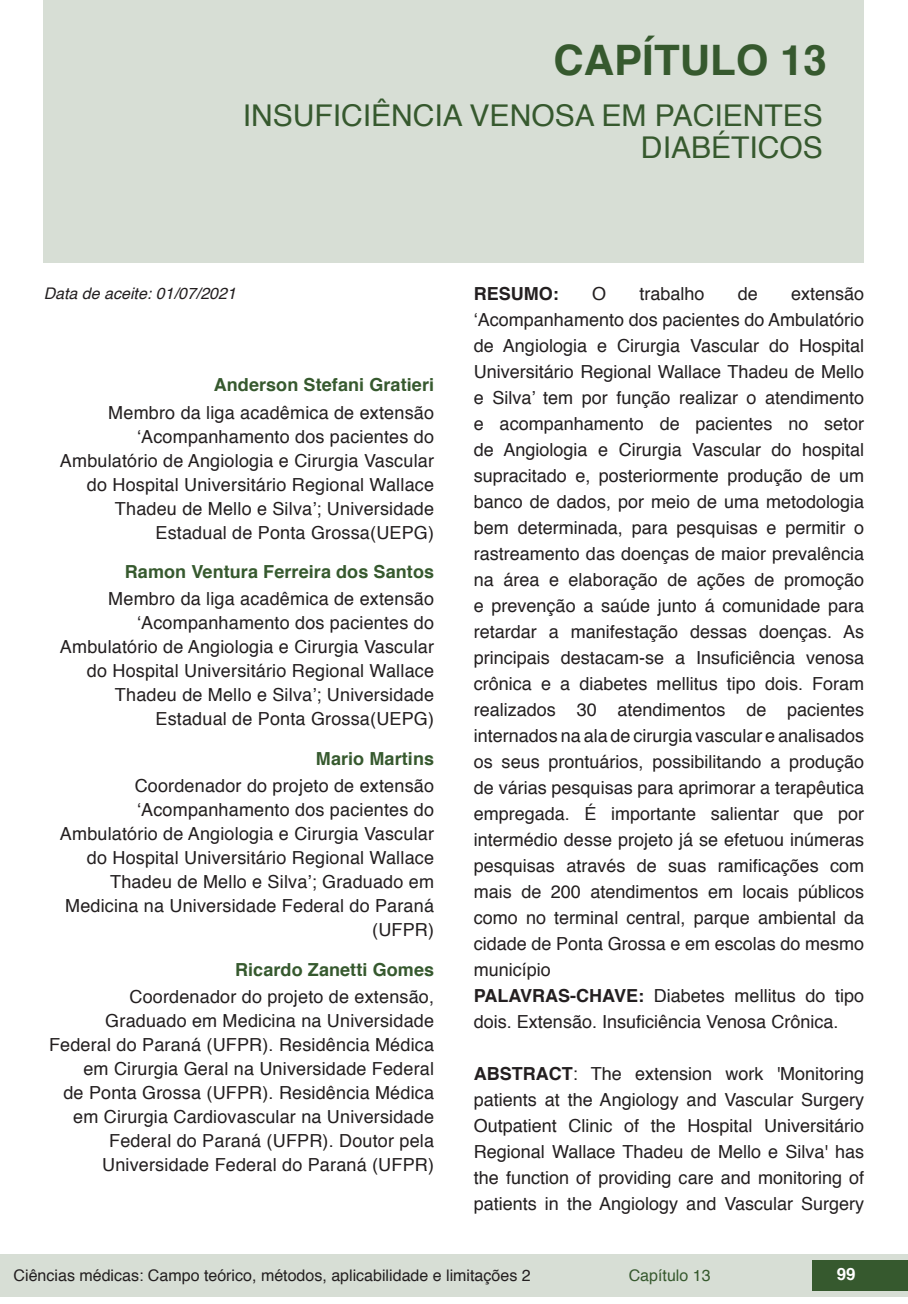
<style>
.page{position:relative;width:908px;height:1304px;background:#fff}
.page>*{position:absolute;margin:0;border:0;box-sizing:border-box;transform-origin:0 0}
.capítulos{font:700 42px "Helvetica";color:#36592e}
.nome_artigos{font:30px/32px "Helvetica";color:#36592e;text-align:right}
.Resumos_e_PC_TXT{font:18px/26px "Helvetica";color:#231f20;text-align:justify}
.info_autores{font:18px/24px "Helvetica";letter-spacing:.01em;color:#231f20;text-align:right}
.nome_autores{font:700 18px "Helvetica";letter-spacing:.005em;color:#36592e}
.Resumos_e_PC_TXT-2{font:700 18px "Helvetica";color:#231f20}
.t1{font:700 16.8px "Helvetica";color:#fff}
.t2{font:16px "Helvetica";color:#231f20}
.t3{font:italic 16px "Helvetica";color:#231f20}
.t4{font:16px "Helvetica";color:#36592e}
.s1{font-weight:700}
</style>
<div class="page">
<div style="left:0;top:1254px;width:906px;height:43px;background:#d7ded5"></div>
<div style="left:812px;top:1261px;width:95px;height:30px;background:#36592e"></div>
<div style="left:44px;top:0;width:819px;height:263px;background:#d7ded5"></div>
<p class="capítulos" style="left:553px;top:26px;width:275px">CAPÍTULO 13</p>
<p class="nome_artigos" style="left:242px;top:101px;width:581px">INSUFICIÊNCIA VENOSA EM PACIENTES<br>DIABÉTICOS</p>
<p class="t3" style="left:44px;top:280px;width:194px">Data de aceite: 01/07/2021</p>
<p class="nome_autores" style="left:213px;top:371px;width:222px">Anderson Stefani Gratieri</p>
<p class="info_autores" style="left:60px;top:401px;width:375px">Membro da liga acadêmica de extensão ‘Acompanhamento dos pacientes do Ambulatório de Angiologia e Cirurgia Vascular do Hospital Universitário Regional Wallace Thadeu de Mello e Silva’; Universidade Estadual de Ponta Grossa(UEPG)</p>
<p class="nome_autores" style="left:125px;top:557px;width:310px">Ramon Ventura Ferreira dos Santos</p>
<p class="info_autores" style="left:60px;top:588px;width:375px">Membro da liga acadêmica de extensão ‘Acompanhamento dos pacientes do Ambulatório de Angiologia e Cirurgia Vascular do Hospital Universitário Regional Wallace Thadeu de Mello e Silva’; Universidade Estadual de Ponta Grossa(UEPG)</p>
<p class="nome_autores" style="left:316px;top:744px;width:120px">Mario Martins</p>
<p class="info_autores" style="left:60px;top:774px;width:375px">Coordenador do projeto de extensão ‘Acompanhamento dos pacientes do Ambulatório de Angiologia e Cirurgia Vascular do Hospital Universitário Regional Wallace Thadeu de Mello e Silva’; Graduado em Medicina na Universidade Federal do Paraná (UFPR)</p>
<p class="nome_autores" style="left:235px;top:955px;width:200px">Ricardo Zanetti Gomes</p>
<p class="info_autores" style="left:49px;top:985px;width:386px">Coordenador do projeto de extensão, Graduado em Medicina na Universidade Federal do Paraná (UFPR). Residência Médica em Cirurgia Geral na Universidade Federal<br>de Ponta Grossa (UFPR). Residência Médica em Cirurgia Cardiovascular na Universidade Federal do Paraná (UFPR). Doutor pela Universidade Federal do Paraná (UFPR)</p>
<p class="Resumos_e_PC_TXT-2" style="left:473px;top:279px;width:86px">RESUMO:</p>
<p class="Resumos_e_PC_TXT" style="left:592px;top:281px;width:16px">O</p>
<p class="Resumos_e_PC_TXT" style="left:639px;top:281px;width:67px">trabalho</p>
<p class="Resumos_e_PC_TXT" style="left:737px;top:281px;width:22px">de</p>
<p class="Resumos_e_PC_TXT" style="left:473px;top:281px;width:392px;text-indent:317px">extensão ‘Acompanhamento dos pacientes do Ambulatório de Angiologia e Cirurgia Vascular do Hospital Universitário Regional Wallace Thadeu de Mello e Silva’ tem por função realizar o atendimento e acompanhamento de pacientes no setor de Angiologia e Cirurgia Vascular do hospital supracitado e, posteriormente produção de um banco de dados, por meio de uma metodologia bem determinada, para pesquisas e permitir o rastreamento das doenças de maior prevalência na área e elaboração de ações de promoção e prevenção a saúde junto á comunidade para retardar a manifestação dessas doenças. As principais destacam-se a Insuficiência venosa crônica e a diabetes mellitus tipo dois. Foram realizados 30 atendimentos de pacientes internados na ala de cirurgia vascular e analisados os seus prontuários, possibilitando a produção de várias pesquisas para aprimorar a terapêutica empregada. É importante salientar que por intermédio desse projeto já se efetuou inúmeras pesquisas através de suas ramificações com mais de 200 atendimentos em locais públicos como no terminal central, parque ambiental da cidade de Ponta Grossa e em escolas do mesmo município</p>
<p class="Resumos_e_PC_TXT" style="left:473px;top:983px;width:392px"><span class="s1">PALAVRAS-CHAVE:</span> Diabetes mellitus do tipo dois. Extensão. Insuficiência Venosa Crônica.</p>
<p class="Resumos_e_PC_TXT" style="left:473px;top:1061px;width:392px"><span class="s1">ABSTRACT</span>: The extension work 'Monitoring patients at the Angiology and Vascular Surgery Outpatient Clinic of the Hospital Universitário Regional Wallace Thadeu de Mello e Silva' has the function of providing care and monitoring of patients in the Angiology and Vascular Surgery</p>
<p class="t2" style="left:14px;top:1263px;width:518px">Ciências médicas: Campo teórico, métodos, aplicabilidade e limitações 2</p>
<p class="t4" style="left:628px;top:1263px;width:83px">Capítulo 13</p>
<p class="t1" style="left:836px;top:1261px;width:20px">99</p>
</div>
